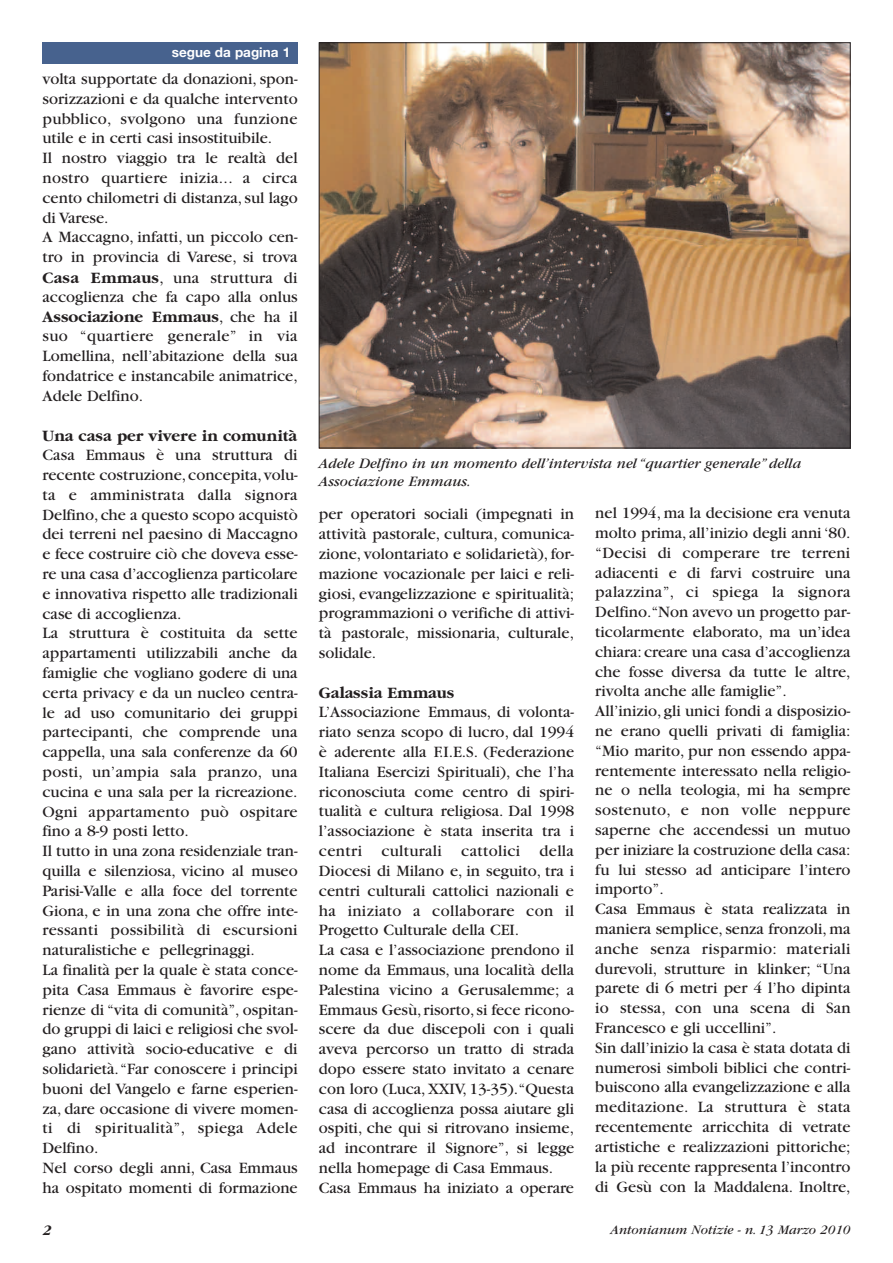
<style>
.page{position:relative;width:893px;height:1263px;background:#fff}
.page>*{position:absolute;margin:0;border:0;box-sizing:border-box;transform-origin:0 0}
.t1{font:16.5px/19.8px "Garamond";color:#231f20}
.t2{font:700 16.5px "Garamond";color:#231f20}
.t3{font:italic 15px/18px "Garamond";color:#231f20}
.t4{font:italic 700 15px "Garamond";color:#231f20}
.t5{font:italic 13.5px "Garamond";color:#231f20}
.t6{font:700 13.5px "Helvetica Neue";color:#fff}
.s1{font-weight:700}
</style>
<div class="page">
<img style="left:321px;top:45px;width:527px;height:401px">
<div style="left:43px;top:43px;width:255px;height:21px;background:#47628e"></div>
<p class="t6" style="left:172px;top:47px;width:120px">segue da pagina 1</p>
<p class="t1" style="left:43px;top:70px;width:257px">volta supportate da donazioni, spon&shy;sorizzazioni e da qualche intervento pubblico, svolgono una funzione utile e in certi casi insostituibile.<br>Il nostro viaggio tra le realtà del nostro quartiere inizia... a circa cento chilometri di distanza, sul lago di Varese.<br>A Maccagno, infatti, un piccolo cen&shy;tro in provincia di Varese, si trova<br><span class="s1">Casa Emmaus</span>, una struttura di accoglienza che fa capo alla onlus<br><span class="s1">Associazione Emmaus</span>, che ha il suo “quartiere generale” in via<br>Lomellina, nell’abitazione della sua fondatrice e instancabile animatrice,<br>Adele Delfino.</p>
<p class="t2" style="left:43px;top:426px;width:256px">Una casa per vivere in comunità</p>
<p class="t1" style="left:43px;top:447px;width:257px">Casa Emmaus è una struttura di recente costruzione,concepita,volu&shy;ta e amministrata dalla signora Delfino,che a questo scopo acquistò dei terreni nel paesino di Maccagno e fece costruire ciò che doveva esse&shy;re una casa d’accoglienza particolare e innovativa rispetto alle tradizionali case di accoglienza.<br>La struttura è costituita da sette appartamenti utilizzabili anche da famiglie che vogliano godere di una certa privacy e da un nucleo centra&shy;le ad uso comunitario dei gruppi partecipanti, che comprende una cappella, una sala conferenze da 60 posti, un’ampia sala pranzo, una cucina e una sala per la ricreazione.<br>Ogni appartamento può ospitare fino a 8-9 posti letto.<br>Il tutto in una zona residenziale tran&shy;quilla e silenziosa, vicino al museo Parisi-Valle e alla foce del torrente Giona, e in una zona che offre inte&shy;ressanti possibilità di escursioni naturalistiche e pellegrinaggi.<br>La finalità per la quale è stata conce&shy;pita Casa Emmaus è favorire espe&shy;rienze di “vita di comunità”, ospitan&shy;do gruppi di laici e religiosi che svol&shy;gano attività socio-educative e di solidarietà.“Far conoscere i principi buoni del Vangelo e farne esperien&shy;za, dare occasione di vivere momen&shy;ti di spiritualità”, spiega Adele Delfino.<br>Nel corso degli anni, Casa Emmaus ha ospitato momenti di formazione</p>
<p class="t3" style="left:319px;top:456px;width:484px">Adele Delfino in un momento dell’intervista nel “quartier generale” della<br>Associazione Emmaus.</p>
<p class="t1" style="left:319px;top:506px;width:257px;text-align:justify">per operatori sociali (impegnati in attività pastorale, cultura, comunica&shy;zione, volontariato e solidarietà), for&shy;mazione vocazionale per laici e reli&shy;giosi, evangelizzazione e spiritualità; programmazioni o verifiche di attivi&shy;tà pastorale, missionaria, culturale, solidale.</p>
<p class="t2" style="left:319px;top:683px;width:137px">Galassia Emmaus</p>
<p class="t1" style="left:319px;top:704px;width:257px">L’Associazione Emmaus, di volonta&shy;riato senza scopo di lucro, dal 1994 è aderente alla F.I.E.S. (Federazione Italiana Esercizi Spirituali), che l’ha riconosciuta come centro di spiri&shy;tualità e cultura religiosa. Dal 1998 l’associazione è stata inserita tra i centri culturali cattolici della Diocesi di Milano e, in seguito, tra i centri culturali cattolici nazionali e ha iniziato a collaborare con il Progetto Culturale della CEI.<br>La casa e l’associazione prendono il nome da Emmaus, una località della Palestina vicino a Gerusalemme; a Emmaus Gesù,risorto,si fece ricono&shy;scere da due discepoli con i quali aveva percorso un tratto di strada dopo essere stato invitato a cenare con loro (Luca, XXIV, 13-35).“Questa casa di accoglienza possa aiutare gli ospiti, che qui si ritrovano insieme, ad incontrare il Signore”, si legge nella homepage di Casa Emmaus.<br>Casa Emmaus ha iniziato a operare</p>
<p class="t1" style="left:595px;top:505px;width:257px">nel 1994, ma la decisione era venuta molto prima, all’inizio degli anni ‘80. “Decisi di comperare tre terreni adiacenti e di farvi costruire una palazzina”, ci spiega la signora Delfino.“Non avevo un progetto par&shy;ticolarmente elaborato, ma un’idea chiara: creare una casa d’accoglienza che fosse diversa da tutte le altre, rivolta anche alle famiglie”.<br>All’inizio, gli unici fondi a disposizio&shy;ne erano quelli privati di famiglia: “Mio marito, pur non essendo appa&shy;rentemente interessato nella religio&shy;ne o nella teologia, mi ha sempre sostenuto, e non volle neppure saperne che accendessi un mutuo per iniziare la costruzione della casa: fu lui stesso ad anticipare l’intero importo”.<br>Casa Emmaus è stata realizzata in maniera semplice, senza fronzoli, ma anche senza risparmio: materiali durevoli, strutture in klinker; “Una parete di 6 metri per 4 l’ho dipinta io stessa, con una scena di San Francesco e gli uccellini”.<br>Sin dall’inizio la casa è stata dotata di numerosi simboli biblici che contri&shy;buiscono alla evangelizzazione e alla meditazione. La struttura è stata recentemente arricchita di vetrate artistiche e realizzazioni pittoriche; la più recente rappresenta l’incontro di Gesù con la Maddalena. Inoltre,</p>
<p class="t4" style="left:43px;top:1221px;width:10px">2</p>
<p class="t5" style="left:610px;top:1225px;width:241px">Antonianum Notizie - n. 13 Marzo 2010</p>
</div>
